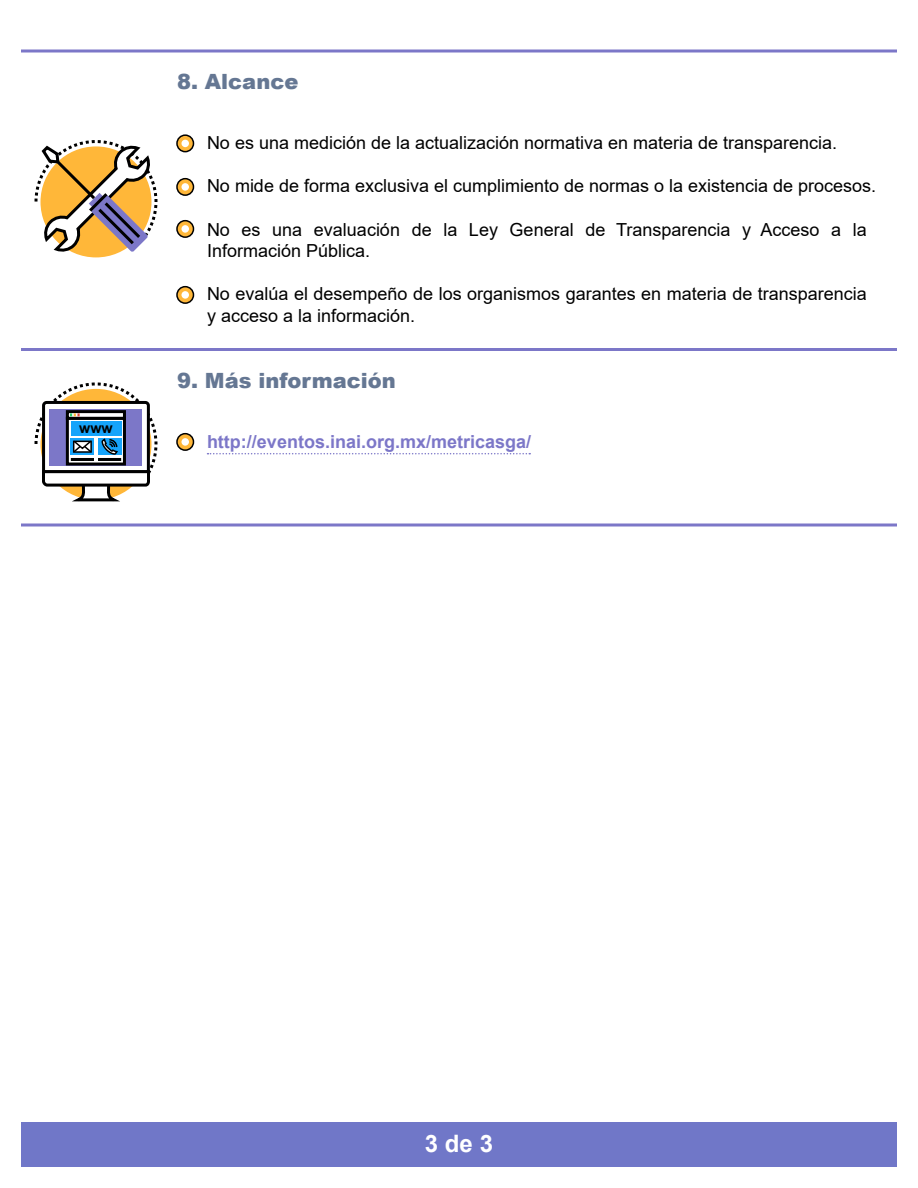
<style>
.page{position:relative;width:918px;height:1188px;background:#fff}
.page>*{position:absolute;margin:0;border:0;box-sizing:border-box;transform-origin:0 0}
.t1{font:700 24px "Arial";color:#fff}
.t2{font:900 21px "Arial";color:#657793}
.t3{font:18px/21.6px "Arial";color:#000}
.t4{font:700 18px "Arial";color:#7c77c8}
.t5{font:700 14.4px "Arial";color:#000}
</style>
<div class="page">
<div style="left:21px;top:1122px;width:876px;height:45px;background:#7077c8"></div>
<hr style="left:21px;top:524px;width:876px;height:2px;background:#7c77c8">
<div style="left:177px;top:434px;width:16px;height:16px;background:#ffb739;border-radius:50%"></div>
<div style="left:176px;top:433px;width:18px;height:18px;border:2px solid #000;border-radius:50%"></div>
<div style="left:181px;top:438px;width:8px;height:8px;background:#fff;border-radius:50%"></div>
<svg style="left:208px;top:453px;width:322px;height:1px"></svg>
<svg style="left:34px;top:382px;width:124px;height:120px"></svg>
<hr style="left:21px;top:348px;width:876px;height:3px;background:#7c77c8">
<hr style="left:21px;top:50px;width:876px;height:2px;background:#7c77c8">
<svg style="left:177px;top:135px;width:16px;height:17px"></svg>
<div style="left:176px;top:134px;width:18px;height:18px;border:2px solid #000;border-radius:50%"></div>
<div style="left:181px;top:140px;width:8px;height:7px;background:#fff;border-radius:50%"></div>
<div style="left:177px;top:179px;width:16px;height:16px;background:#ffb739;border-radius:50%"></div>
<div style="left:176px;top:178px;width:18px;height:18px;border:2px solid #000;border-radius:50%"></div>
<div style="left:181px;top:183px;width:8px;height:8px;background:#fff;border-radius:50%"></div>
<div style="left:177px;top:221px;width:16px;height:16px;background:#ffb739;border-radius:50%"></div>
<div style="left:176px;top:220px;width:18px;height:18px;border:2px solid #000;border-radius:50%"></div>
<div style="left:181px;top:225px;width:8px;height:8px;background:#fff;border-radius:50%"></div>
<div style="left:177px;top:287px;width:16px;height:16px;background:#ffb739;border-radius:50%"></div>
<div style="left:176px;top:286px;width:18px;height:18px;border:2px solid #000;border-radius:50%"></div>
<div style="left:181px;top:291px;width:8px;height:8px;background:#fff;border-radius:50%"></div>
<svg style="left:34px;top:140px;width:124px;height:112px"></svg>
<p class="t5" style="left:79px;top:418px;width:35px">www</p>
<p class="t2" style="left:177px;top:67px;width:123px">8. Alcance</p>
<p class="t3" style="left:207px;top:132px;width:632px">No es una medición de la actualización normativa en materia de transparencia.</p>
<p class="t3" style="left:207px;top:175px;width:671px">No mide de forma exclusiva el cumplimiento de normas o la existencia de procesos.</p>
<p class="t3" style="left:207px;top:218px;width:661px">No es una evaluación de la Ley General de Transparencia y Acceso a la<br>Información Pública.</p>
<p class="t3" style="left:207px;top:283px;width:661px">No evalúa el desempeño de los organismos garantes en materia de transparencia y acceso a la información.</p>
<p class="t2" style="left:177px;top:365px;width:220px">9. Más información</p>
<p class="t4" style="left:207px;top:429px;width:326px">http://eventos.inai.org.mx/metricasga/</p>
<h1 class="t1" style="left:425px;top:1127px;width:70px">3 de 3</h1>
</div>
